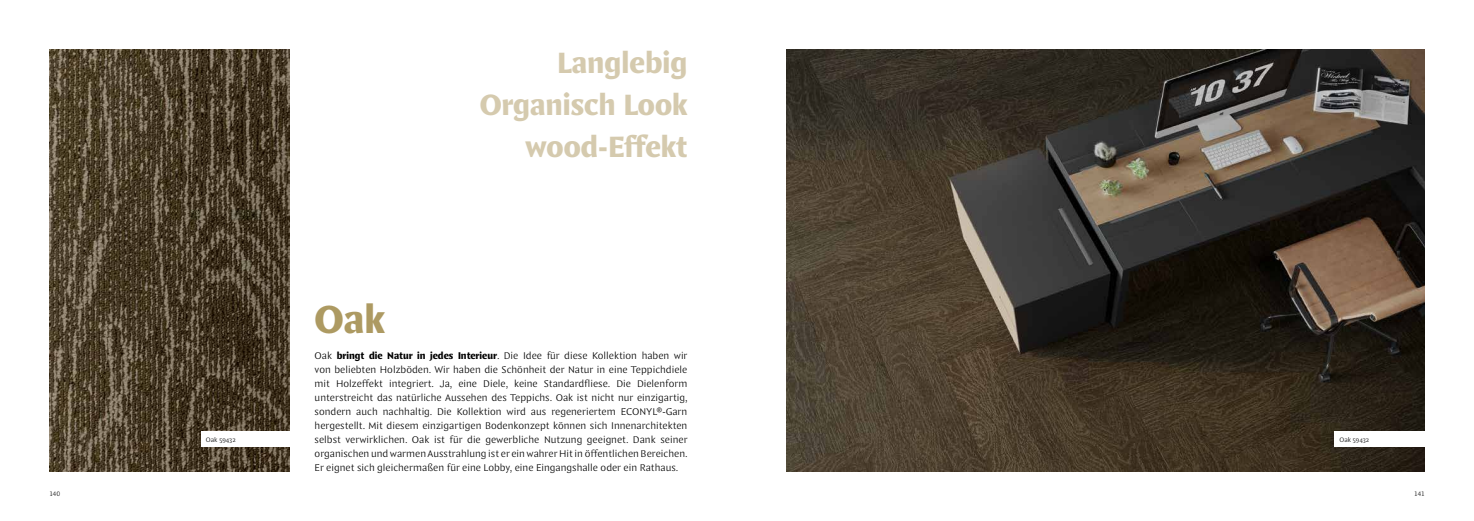
<style>
.page{position:relative;width:1474px;height:521px;background:#fff}
.page>*{position:absolute;margin:0;border:0;box-sizing:border-box;transform-origin:0 0}
.t1{font:900 42px "Comma Base";color:#ad9a62}
.t2{font:900 31.5px/42px "Comma Base";color:#d5caae;text-align:right}
.t3{font:300 10.5px/14px "Comma Base";color:#000;text-align:justify}
.t4{font:300 7px "Comma Base";color:#000}
.s1{font-weight:900}
</style>
<div class="page">
<img style="left:50px;top:50px;width:240px;height:421px">
<img style="left:786px;top:50px;width:638px;height:421px">
<div style="left:1334px;top:432px;width:139px;height:15px;background:#fff"></div>
<div style="left:201px;top:432px;width:101px;height:15px;background:#fff"></div>
<p class="t4" style="left:206px;top:436px;width:31px">Oak 59432</p>
<h2 class="t2" style="left:480px;top:44px;width:209px">Langlebig<br>Organisch Look wood-Effekt</h2>
<h1 class="t1" style="left:315px;top:295px;width:72px">Oak</h1>
<p class="t3" style="left:315px;top:349px;width:374px">Oak <span class="s1">bringt die Natur in jedes Interieur</span>. Die Idee für diese Kollektion haben wir von beliebten Holzböden. Wir haben die Schönheit der Natur in eine Teppichdiele mit Holzeffekt integriert. Ja, eine Diele, keine Standardfliese. Die Dielenform unterstreicht das natürliche Aussehen des Teppichs. Oak ist nicht nur einzigartig, sondern auch nachhaltig. Die Kollektion wird aus regeneriertem ECONYL®-Garn hergestellt. Mit diesem einzigartigen Bodenkonzept können sich Innenarchitekten selbst verwirklichen. Oak ist für die gewerbliche Nutzung geeignet. Dank seiner organischen und warmen Ausstrahlung ist er ein wahrer Hit in öffentlichen Bereichen.<br>Er eignet sich gleichermaßen für eine Lobby, eine Eingangshalle oder ein Rathaus.</p>
<p class="t4" style="left:1339px;top:436px;width:31px">Oak 59432</p>
<p class="t4" style="left:50px;top:490px;width:12px">140</p>
<p class="t4" style="left:1414px;top:490px;width:11px">141</p>
</div>
